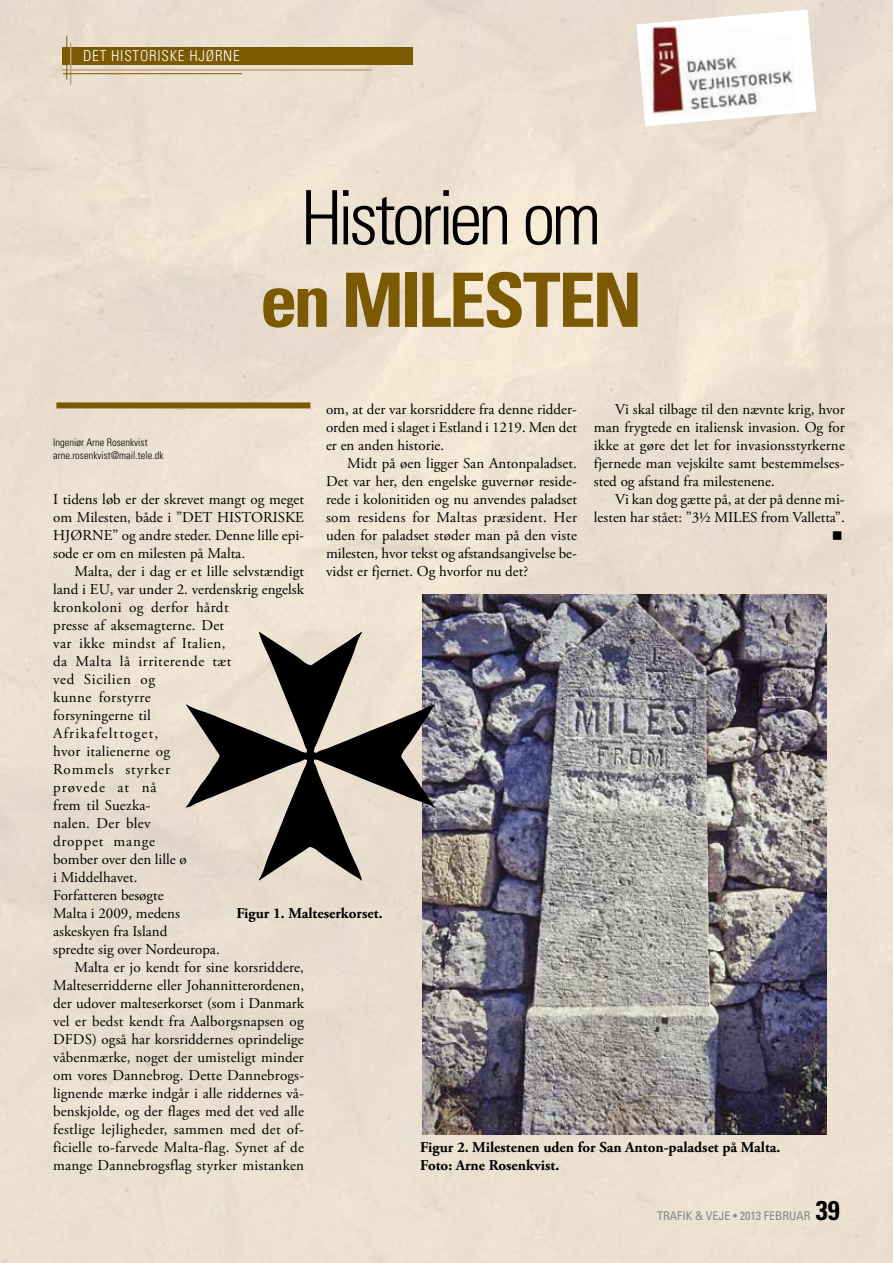
<style>
.page{position:relative;width:893px;height:1263px;background:#ece0d0}
.page>*{position:absolute;margin:0;border:0;box-sizing:border-box;transform-origin:0 0}
.t1{font:300 condensed 75px "Univers";letter-spacing:-.055em;color:#000}
.t2{font:700 condensed 75px "Univers";letter-spacing:-.04em;color:#7c5a03}
.t3{font:700 condensed 27px "Univers";color:#000}
.t4{font:15px/18px "Adobe Garamond Pro";color:#000;text-align:justify}
.t5{font:700 15px/18px "Adobe Garamond Pro";color:#000}
.t6{font:300 condensed 15px "Univers";letter-spacing:.05em;color:#fff}
.t7{font:condensed 12px "Univers";color:#87888a}
.t8{font:300 condensed 10.5px/12.8px "Univers";color:#000}
</style>
<div class="page">
<hr style="left:62px;top:69px;width:310px;height:2px;background:#c0a571">
<div style="left:63px;top:48px;width:350px;height:17px;background:#7c5a03"></div>
<hr style="left:70px;top:43px;width:1px;height:42px;background:#c0a571">
<hr style="left:66px;top:36px;width:1px;height:43px;background:#7c5a03">
<hr style="left:63px;top:73px;width:179px;height:1px;background:#7c5a03">
<svg style="left:636px;top:9px;width:180px;height:117px"></svg>
<img style="left:645px;top:24px;width:153px;height:93px">
<img style="left:423px;top:594px;width:403px;height:540px">
<img style="left:186px;top:632px;width:249px;height:248px">
<div style="left:56px;top:402px;width:254px;height:6px;background:#7c5a03"></div>
<svg style="left:833px;top:531px;width:8px;height:9px"></svg>
<p class="t6" style="left:83px;top:47px;width:158px">DET HISTORISKE HJØRNE</p>
<h1 class="t1" style="left:301px;top:173px;width:302px">Historien om</h1>
<h1 class="t2" style="left:260px;top:254px;width:384px">en MILESTEN</h1>
<p class="t4" style="left:326px;top:401px;width:252px">om, at der var korsriddere fra denne ridder&shy;orden med i slaget i Estland i 1219. Men det er en anden historie.</p>
<p class="t4" style="left:326px;top:455px;width:253px;text-indent:21px">Midt på øen ligger San Antonpaladset.<br>Det var her, den engelske guvernør reside&shy;rede i kolonitiden og nu anvendes paladset som residens for Maltas præsident. Her uden for paladset støder man på den viste milesten, hvor tekst og afstandsangivelse be&shy;vidst er fjernet. Og hvorfor nu det?</p>
<p class="t4" style="left:594px;top:401px;width:253px;text-indent:21px">Vi skal tilbage til den nævnte krig, hvor man frygtede en italiensk invasion. Og for ikke at gøre det let for invasionsstyrkerne fjernede man vejskilte samt bestemmelses&shy;sted og afstand fra milestenene.</p>
<p class="t4" style="left:594px;top:491px;width:252px;text-align:right">Vi kan dog gætte på, at der på denne mi&shy;lesten har stået: ”3½ MILES from Valletta”.</p>
<p class="t8" style="left:53px;top:436px;width:112px">Ingeniør Arne Rosenkvist arne.rosenkvist@mail.tele.dk</p>
<p class="t4" style="left:53px;top:491px;width:252px">I tidens løb er der skrevet mangt og meget om Milesten, både i ”DET HISTORISKE HJØRNE” og andre steder. Denne lille epi&shy;sode er om en milesten på Malta.</p>
<p class="t4" style="left:53px;top:563px;width:252px;text-align:left;text-indent:21px">Malta, der i dag er et lille selvstændigt land i EU, var under 2. verdenskrig engelsk kronkoloni og derfor hårdt<br>presse af aksemagterne. Det<br>var ikke mindst af Italien,<br>da Malta lå irriterende tæt<br>ved Sicilien og<br>kunne forstyrre<br>forsyningerne til<br>Afrikafelttoget,<br>hvor italienerne og<br>Rommels styrker<br>prøvede at nå<br>frem til Suezka-<br>nalen. Der blev<br>droppet mange<br>bomber over den lille ø<br>i Middelhavet.<br>Forfatteren besøgte<br>Malta i 2009, medens<br>askeskyen fra Island<br>spredte sig over Nordeuropa.</p>
<p class="t4" style="left:53px;top:959px;width:253px;text-indent:21px">Malta er jo kendt for sine korsriddere, Malteserridderne eller Johannitterordenen, der udover malteserkorset (som i Danmark vel er bedst kendt fra Aalborgsnapsen og DFDS) også har korsriddernes oprindelige våbenmærke, noget der umisteligt minder om vores Dannebrog. Dette Dannebrogs&shy;lignende mærke indgår i alle riddernes vå&shy;benskjolde, og der flages med det ved alle festlige lejligheder, sammen med det of&shy;ficielle to-farvede Malta-flag. Synet af de mange Dannebrogsflag styrker mistanken</p>
<p class="t5" style="left:236px;top:905px;width:148px">Figur 1. Malteserkorset.</p>
<p class="t5" style="left:420px;top:1139px;width:362px">Figur 2. Milestenen uden for San Anton-paladset på Malta.<br>Foto: Arne Rosenkvist.</p>
<p class="t7" style="left:657px;top:1208px;width:155px">TRAFIK &amp; VEJE • 2013 FEBRUAR</p>
<h2 class="t3" style="left:816px;top:1194px;width:25px">39</h2>
</div>
